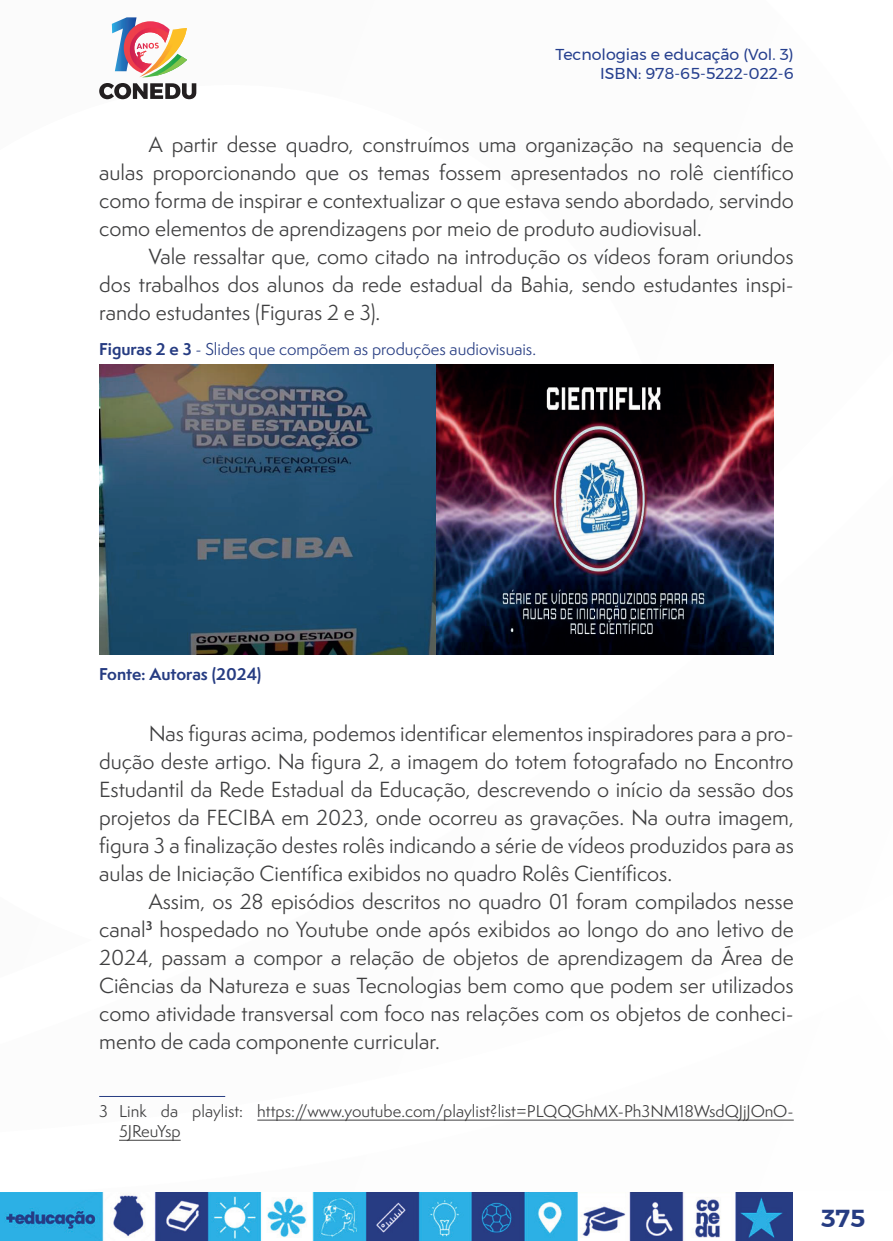
<style>
.page{position:relative;width:893px;height:1241px;background:#fff}
.page>*{position:absolute;margin:0;border:0;box-sizing:border-box;transform-origin:0 0}
.t1{font:600 24.5px "Montserrat";color:#263c82}
._7_CORPO{font:20.12px/28px "Semplicita Pro";color:#3e3e3f;text-align:justify}
._6_RODAPÉ{font:15.75px/20.1px "Semplicita Pro";color:#3e3e3f}
._9_LEGENDAS{font:15.75px "Semplicita Pro";color:#263c82}
.t2{font:15.75px/18.9px "Montserrat";color:#253f8e;text-align:right}
._13_FONTES{font:700 15.75px "Semplicita Pro";color:#263c82}
.s1{font-weight:700}
</style>
<div class="page">
<svg style="left:112px;top:17px;width:75px;height:60px"></svg>
<svg style="left:99px;top:83px;width:97px;height:16px"></svg>
<img style="left:0;top:1192px;width:793px;height:48px">
<img style="left:99px;top:364px;width:675px;height:290px">
<hr style="left:99px;top:1095px;width:126px;height:1px;background:#263c82">
<hr style="left:257px;top:1119px;width:537px;height:1px;background:#3e3e3f">
<hr style="left:119px;top:1139px;width:62px;height:1px;background:#3e3e3f">
<p class="t2" style="left:556px;top:45px;width:240px">Tecnologias e educação (Vol. 3)<br>ISBN: 978-65-5222-022-6</p>
<p class="_7_CORPO" style="left:99px;top:130px;width:696px;text-indent:50px">A partir desse quadro, construímos uma organização na sequencia de aulas proporcionando que os temas fossem apresentados no rolê científico como forma de inspirar e contextualizar o que estava sendo abordado, servindo como elementos de aprendizagens por meio de produto audiovisual.</p>
<p class="_7_CORPO" style="left:99px;top:242px;width:696px;text-indent:50px">Vale ressaltar que, como citado na introdução os vídeos foram oriundos dos trabalhos dos alunos da rede estadual da Bahia, sendo estudantes inspi&shy;rando estudantes (Figuras 2 e 3).</p>
<p class="_9_LEGENDAS" style="left:99px;top:338px;width:438px"><span class="s1">Figuras 2 e 3</span> - Slides que compõem as produções audiovisuais.</p>
<p class="_13_FONTES" style="left:99px;top:662px;width:164px">Fonte: Autoras (2024)</p>
<p class="_7_CORPO" style="left:99px;top:718px;width:696px;text-indent:50px">Nas figuras acima, podemos identificar elementos inspiradores para a pro&shy;dução deste artigo. Na figura 2, a imagem do totem fotografado no Encontro Estudantil da Rede Estadual da Educação, descrevendo o início da sessão dos projetos da FECIBA em 2023, onde ocorreu as gravações. Na outra imagem, figura 3 a finalização destes rolês indicando a série de vídeos produzidos para as aulas de Iniciação Científica exibidos no quadro Rolês Científicos.</p>
<p class="_7_CORPO" style="left:99px;top:886px;width:696px;text-indent:50px">Assim, os 28 episódios descritos no quadro 01 foram compilados nesse canal<sup>3</sup> hospedado no Youtube onde após exibidos ao longo do ano letivo de 2024, passam a compor a relação de objetos de aprendizagem da Área de Ciências da Natureza e suas Tecnologias bem como que podem ser utilizados como atividade transversal com foco nas relações com os objetos de conheci&shy;mento de cada componente curricular.</p>
<p class="_6_RODAPÉ" style="left:119px;top:1100px;width:676px;text-indent:-20px">3 Link da playlist: https://www.youtube.com/playlist?list=PLQQGhMX-Ph3NM18WsdQJjJOnO-<br>5JReuYsp</p>
<p class="t1" style="left:821px;top:1198px;width:46px">375</p>
</div>
